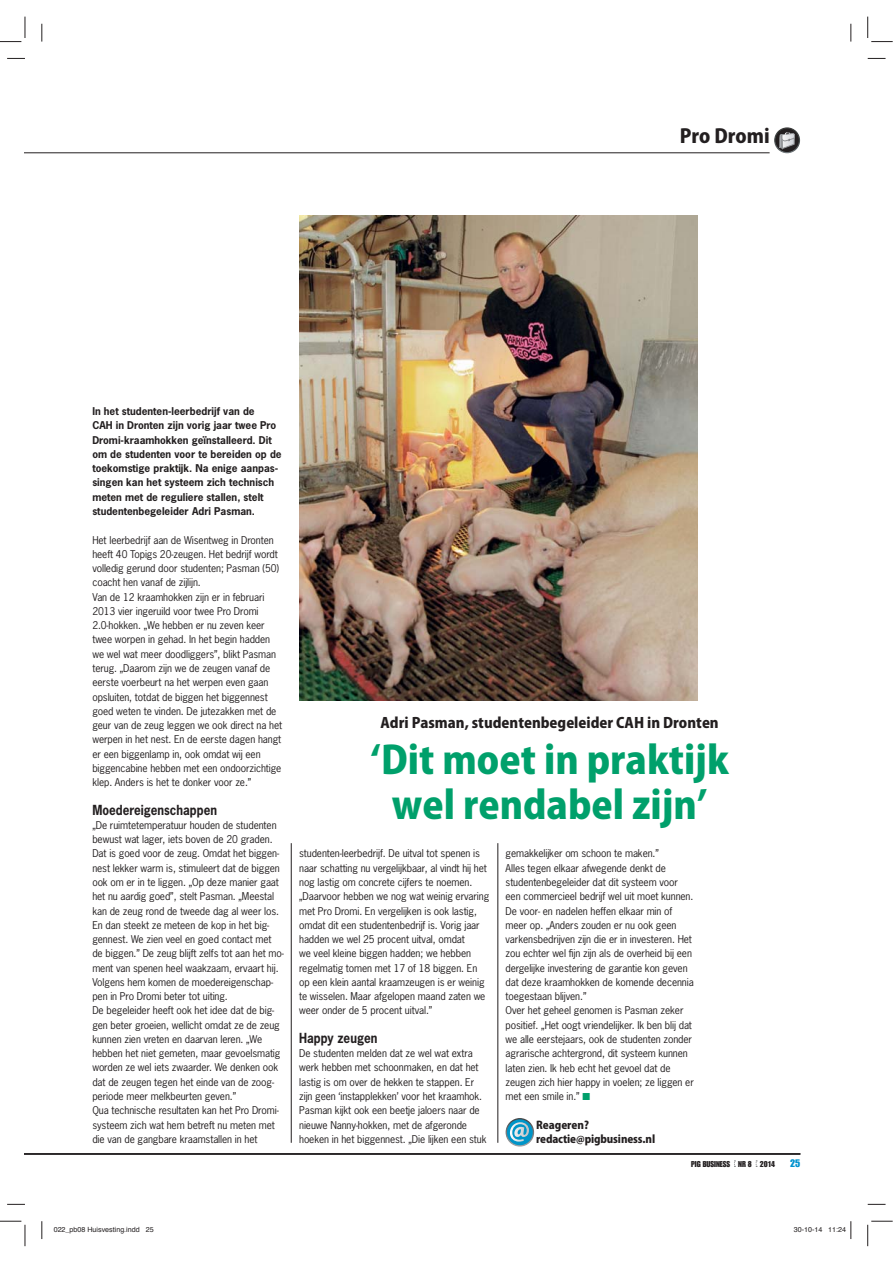
<style>
.page{position:relative;width:893px;height:1263px;background:#fff}
.page>*{position:absolute;margin:0;border:0;box-sizing:border-box;transform-origin:0 0}
.t1{font:38.1px/45.6px "Koz Go Pr 6 N Heavy 90 msp RKSJ H";color:#00a06b;text-align:center}
.t2{font:19.05px "Koz Go Pro Heavy 90 msp RKSJ H";color:#231f20}
.t3{font:14.25px "Koz Go Pro Heavy 90 msp RKSJ H";color:#231f20}
.t4{font:700 13.05px "News Gothic Std";color:#231f20;scale:.9 1}
.t5{font:10.65px/14.2px "Koz Go Pro Heavy 90 msp RKSJ H";letter-spacing:-.01em;color:#231f20}
.t6{font:10.65px "Impact LT Std";color:#0092cf}
.t7{font:10.05px/14.2px "News Gothic Std";letter-spacing:-.01em;color:#231f20}
.t8{font:700 10.05px/14.2px "News Gothic Std";color:#231f20}
.t9{font:8.25px "Impact LT Std";color:#231f20}
.t10{font:7.2px "Helvetica";color:#231f20}
.s1{color:#00a06b}
</style>
<div class="page">
<hr style="left:25px;top:1154px;width:775px;height:1px;background:#231f20">
<svg style="left:505px;top:1118px;width:29px;height:29px"></svg>
<hr style="left:25px;top:153px;width:744px;height:1px;background:#231f20">
<svg style="left:774px;top:127px;width:26px;height:26px"></svg>
<img style="left:299px;top:215px;width:398px;height:485px">
<hr style="left:291px;top:843px;width:1px;height:300px;background:#231f20">
<hr style="left:498px;top:843px;width:1px;height:300px;background:#231f20">
<svg style="left:7px;top:58px;width:18px;height:1px"></svg>
<svg style="left:868px;top:58px;width:17px;height:1px"></svg>
<svg style="left:7px;top:1204px;width:18px;height:1px"></svg>
<svg style="left:868px;top:1204px;width:17px;height:1px"></svg>
<svg style="left:41px;top:24px;width:2px;height:18px"></svg>
<svg style="left:41px;top:1221px;width:2px;height:18px"></svg>
<svg style="left:850px;top:24px;width:1px;height:18px"></svg>
<svg style="left:0;top:17px;width:26px;height:25px"></svg>
<svg style="left:0;top:1221px;width:26px;height:25px"></svg>
<svg style="left:867px;top:17px;width:26px;height:25px"></svg>
<svg style="left:867px;top:1221px;width:26px;height:25px"></svg>
<svg style="left:850px;top:1221px;width:1px;height:18px"></svg>
<h2 class="t2" style="left:680px;top:129px;width:91px">Pro Dromi</h2>
<p class="t8" style="left:92px;top:405px;width:191px">In het studenten-leerbedrijf van de<br>CAH in Dronten zijn vorig jaar twee Pro Dromi-kraamhokken geïnstalleerd. Dit om de studenten voor te bereiden op de toekomstige praktijk. Na enige aanpas&shy;singen kan het systeem zich technisch meten met de reguliere stallen, stelt studentenbegeleider Adri Pasman.</p>
<p class="t7" style="left:92px;top:533px;width:191px">Het leerbedrijf aan de Wisentweg in Dronten heeft 40 Topigs 20-zeugen. Het bedrijf wordt volledig gerund door studenten; Pasman (50) coacht hen vanaf de zijlijn.<br>Van de 12 kraamhokken zijn er in februari 2013 vier ingeruild voor twee Pro Dromi 2.0-hokken. „We hebben er nu zeven keer twee worpen in gehad. In het begin hadden we wel wat meer doodliggers”, blikt Pasman terug. „Daarom zijn we de zeugen vanaf de eerste voerbeurt na het werpen even gaan opsluiten, totdat de biggen het biggennest goed weten te vinden. De jutezakken met de geur van de zeug leggen we ook direct na het werpen in het nest. En de eerste dagen hangt er een biggenlamp in, ook omdat wij een biggencabine hebben met een ondoorzichtige klep. Anders is het te donker voor ze.”</p>
<p class="t4" style="left:92px;top:805px;width:140px">Moedereigenschappen</p>
<p class="t7" style="left:92px;top:819px;width:193px">„De ruimtetemperatuur houden de studenten bewust wat lager, iets boven de 20 graden.<br>Dat is goed voor de zeug. Omdat het biggen&shy;nest lekker warm is, stimuleert dat de biggen ook om er in te liggen. „Op deze manier gaat het nu aardig goed”, stelt Pasman. „Meestal kan de zeug rond de tweede dag al weer los.<br>En dan steekt ze meteen de kop in het big&shy;gennest. We zien veel en goed contact met de biggen.” De zeug blijft zelfs tot aan het mo&shy;ment van spenen heel waakzaam, ervaart hij.<br>Volgens hem komen de moedereigenschap&shy;pen in Pro Dromi beter tot uiting.<br>De begeleider heeft ook het idee dat de big&shy;gen beter groeien, wellicht omdat ze de zeug kunnen zien vreten en daarvan leren. „We hebben het niet gemeten, maar gevoelsmatig worden ze wel iets zwaarder. We denken ook dat de zeugen tegen het einde van de zoog&shy;periode meer melkbeurten geven.”<br>Qua technische resultaten kan het Pro Dromi&shy;systeem zich wat hem betreft nu meten met die van de gangbare kraamstallen in het</p>
<h3 class="t3" style="left:380px;top:717px;width:340px">Adri Pasman, studentenbegeleider CAH in Dronten</h3>
<h1 class="t1" style="left:370px;top:742px;width:360px">ʻDit moet in praktijk wel rendabel zijnʼ</h1>
<p class="t7" style="left:299px;top:847px;width:192px">studenten-leerbedrijf. De uitval tot spenen is naar schatting nu vergelijkbaar, al vindt hij het nog lastig om concrete cijfers te noemen. „Daarvoor hebben we nog wat weinig ervaring met Pro Dromi. En vergelijken is ook lastig, omdat dit een studentenbedrijf is. Vorig jaar hadden we wel 25 procent uitval, omdat<br>we veel kleine biggen hadden; we hebben regelmatig tomen met 17 of 18 biggen. En op een klein aantal kraamzeugen is er weinig te wisselen. Maar afgelopen maand zaten we weer onder de 5 procent uitval.”</p>
<p class="t4" style="left:299px;top:1033px;width:88px">Happy zeugen</p>
<p class="t7" style="left:299px;top:1047px;width:189px">De studenten melden dat ze wel wat extra werk hebben met schoonmaken, en dat het lastig is om over de hekken te stappen. Er zijn geen ‘instapplekken’ voor het kraamhok.<br>Pasman kijkt ook een beetje jaloers naar de nieuwe Nanny-hokken, met de afgeronde hoeken in het biggennest. „Die lijken een stuk</p>
<p class="t7" style="left:505px;top:847px;width:190px">gemakkelijker om schoon te maken.”<br>Alles tegen elkaar afwegende denkt de studentenbegeleider dat dit systeem voor een commercieel bedrijf wel uit moet kunnen.<br>De voor- en nadelen heffen elkaar min of meer op. „Anders zouden er nu ook geen varkensbedrijven zijn die er in investeren. Het zou echter wel fijn zijn als de overheid bij een dergelijke investering de garantie kon geven dat deze kraamhokken de komende decennia toegestaan blijven.”<br>Over het geheel genomen is Pasman zeker positief. „Het oogt vriendelijker. Ik ben blij dat we alle eerstejaars, ook de studenten zonder agrarische achtergrond, dit systeem kunnen laten zien. Ik heb echt het gevoel dat de zeugen zich hier happy in voelen; ze liggen er met een smile in.” <span class="s1">■</span></p>
<p class="t5" style="left:536px;top:1119px;width:121px">Reageren? redactie@pigbusiness.nl</p>
<p class="t9" style="left:691px;top:1159px;width:85px">PIG BUSINESS NR 8 2014</p>
<p class="t6" style="left:790px;top:1157px;width:12px">25</p>
<p class="t10" style="left:54px;top:1226px;width:101px">022_pb08 Huisvesting.indd 25</p>
<p class="t10" style="left:794px;top:1226px;width:54px">30-10-14 11:24</p>
</div>
